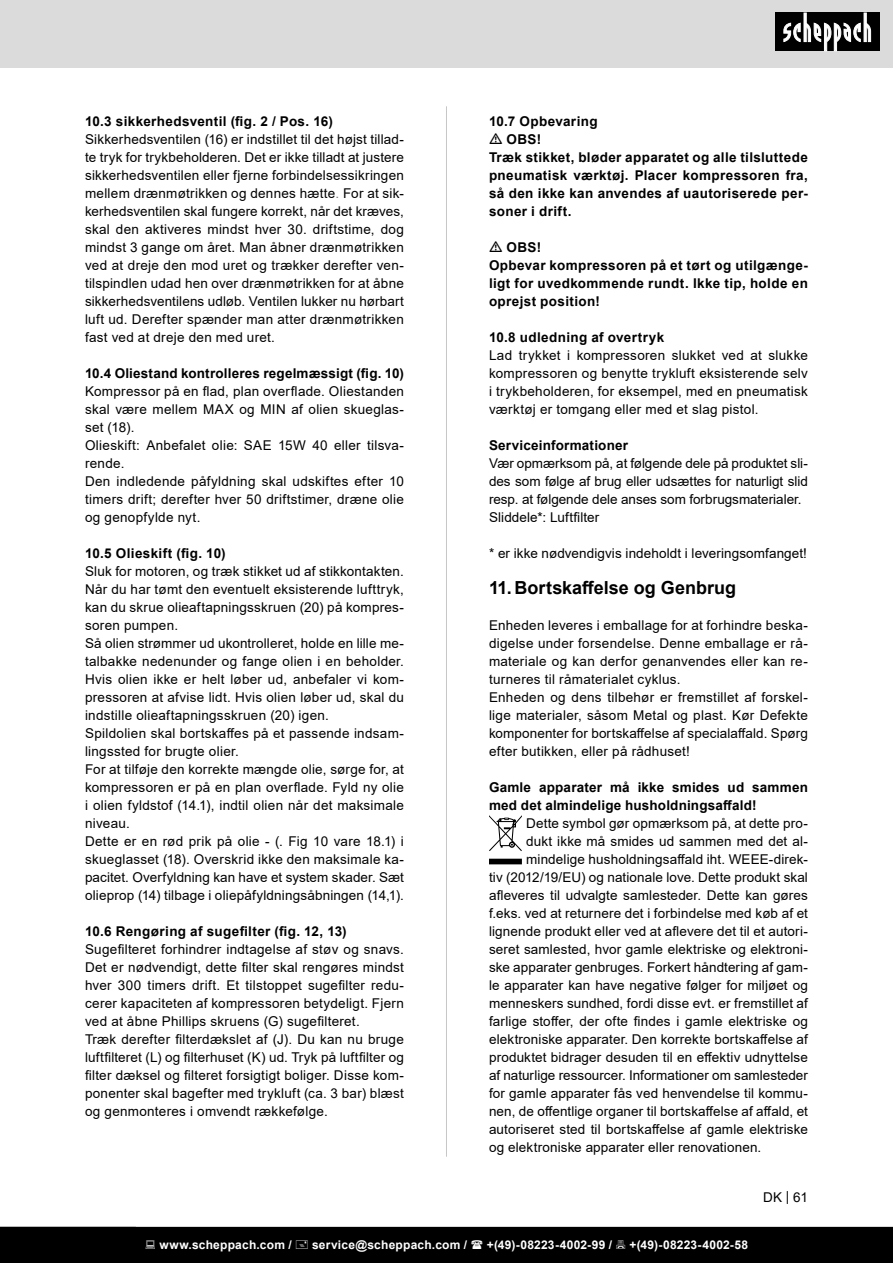
<style>
.page{position:relative;width:893px;height:1263px;background:#fff}
.page>*{position:absolute;margin:0;border:0;box-sizing:border-box;transform-origin:0 0}
.t1{font:700 18px "Arial";color:#000}
.t2{font:13.5px/18px "Arial";letter-spacing:.01em;color:#000;text-align:justify}
.t3{font:700 13.5px/18px "Arial";letter-spacing:.025em;color:#000;text-align:justify}
.t4{font:700 12px "Arial";letter-spacing:.02em;color:#fff}
.s1{color:#777}
.s2{font-weight:700}
</style>
<div class="page">
<div style="left:0;top:0;width:893px;height:67px;background:#dbdbdb"></div>
<div style="left:775px;top:13px;width:105px;height:38px;background:#000"></div>
<svg style="left:783px;top:13px;width:88px;height:38px"></svg>
<hr style="left:446px;top:106px;width:1px;height:1051px;background:#c7c7c7">
<svg style="left:489px;top:815px;width:33px;height:49px"></svg>
<div style="left:0;top:1227px;width:893px;height:36px;background:#000"></div>
<p class="t3" style="left:85px;top:112px;width:249px">10.3 sikkerhedsventil (fig. 2 / Pos. 16)</p>
<p class="t2" style="left:85px;top:130px;width:320px">Sikkerhedsventilen (16) er indstillet til det højst tillad&shy;te tryk for trykbeholderen. Det er ikke tilladt at justere sikkerhedsventilen eller fjerne forbindelsessikringen mellem drænmøtrikken og dennes hætte<span class="s1">.</span> For at sik&shy;kerhedsventilen skal fungere korrekt, når det kræves, skal den aktiveres mindst hver 30. driftstime, dog mindst 3 gange om året. Man åbner drænmøtrikken ved at dreje den mod uret og trækker derefter ven&shy;tilspindlen udad hen over drænmøtrikken for at åbne sikkerhedsventilens udløb. Ventilen lukker nu hørbart luft ud. Derefter spænder man atter drænmøtrikken fast ved at dreje den med uret.</p>
<p class="t2" style="left:85px;top:364px;width:320px"><span class="s2">10.4 Oliestand kontrolleres regelmæssigt (fig. 10)<br></span>Kompressor på en flad, plan overflade. Oliestanden skal være mellem MAX og MIN af olien skueglas&shy;set (18).</p>
<p class="t2" style="left:85px;top:436px;width:320px">Olieskift: Anbefalet olie: SAE 15W 40 eller tilsva&shy;rende.</p>
<p class="t2" style="left:85px;top:472px;width:320px">Den indledende påfyldning skal udskiftes efter 10 timers drift; derefter hver 50 driftstimer, dræne olie og genopfylde nyt.</p>
<p class="t3" style="left:85px;top:544px;width:142px">10.5 Olieskift (fig. 10)</p>
<p class="t2" style="left:85px;top:562px;width:320px">Sluk for motoren, og træk stikket ud af stikkontakten.<br>Når du har tømt den eventuelt eksisterende lufttryk, kan du skrue olieaftapningsskruen (20) på kompres&shy;soren pumpen.</p>
<p class="t2" style="left:85px;top:634px;width:320px">Så olien strømmer ud ukontrolleret, holde en lille me&shy;talbakke nedenunder og fange olien i en beholder.<br>Hvis olien ikke er helt løber ud, anbefaler vi kom&shy;pressoren at afvise lidt. Hvis olien løber ud, skal du indstille olieaftapningsskruen (20) igen.</p>
<p class="t2" style="left:85px;top:724px;width:320px">Spildolien skal bortskaffes på et passende indsam&shy;lingssted for brugte olier.</p>
<p class="t2" style="left:85px;top:760px;width:320px">For at tilføje den korrekte mængde olie, sørge for, at kompressoren er på en plan overflade. Fyld ny olie i olien fyldstof (14.1), indtil olien når det maksimale niveau.</p>
<p class="t2" style="left:85px;top:832px;width:320px">Dette er en rød prik på olie - (. Fig 10 vare 18.1) i skueglasset (18). Overskrid ikke den maksimale ka&shy;pacitet. Overfyldning kan have et system skader. Sæt olieprop (14) tilbage i oliepåfyldningsåbningen (14,1).</p>
<p class="t3" style="left:85px;top:922px;width:263px">10.6 Rengøring af sugefilter (fig. 12, 13)</p>
<p class="t2" style="left:85px;top:940px;width:320px">Sugefilteret forhindrer indtagelse af støv og snavs.<br>Det er nødvendigt, dette filter skal rengøres mindst hver 300 timers drift. Et tilstoppet sugefilter redu&shy;cerer kapaciteten af kompressoren betydeligt. Fjern ved at åbne Phillips skruens (G) sugefilteret.</p>
<p class="t2" style="left:85px;top:1030px;width:320px">Træk derefter filterdækslet af (J). Du kan nu bruge luftfilteret (L) og filterhuset (K) ud. Tryk på luftfilter og filter dæksel og filteret forsigtigt boliger. Disse kom&shy;ponenter skal bagefter med trykluft (ca. 3 bar) blæst og genmonteres i omvendt rækkefølge.</p>
<p class="t3" style="left:489px;top:112px;width:110px">10.7 Opbevaring</p>
<p class="t3" style="left:507px;top:130px;width:36px">OBS!</p>
<p class="t3" style="left:489px;top:148px;width:320px">Træk stikket, bløder apparatet og alle tilsluttede pneumatisk værktøj. Placer kompressoren fra, så den ikke kan anvendes af uautoriserede per&shy;soner i drift.</p>
<p class="t3" style="left:507px;top:238px;width:36px">OBS!</p>
<p class="t3" style="left:489px;top:256px;width:320px">Opbevar kompressoren på et tørt og utilgænge&shy;ligt for uvedkommende rundt. Ikke tip, holde en oprejst position!</p>
<p class="t3" style="left:489px;top:328px;width:177px">10.8 udledning af overtryk</p>
<p class="t2" style="left:489px;top:346px;width:320px">Lad trykket i kompressoren slukket ved at slukke kompressoren og benytte trykluft eksisterende selv i trykbeholderen, for eksempel, med en pneumatisk værktøj er tomgang eller med et slag pistol.</p>
<p class="t3" style="left:489px;top:436px;width:141px">Serviceinformationer</p>
<p class="t2" style="left:489px;top:454px;width:320px">Vær opmærksom på, at følgende dele på produktet sli&shy;des som følge af brug eller udsættes for naturligt slid resp. at følgende dele anses som forbrugsmaterialer.</p>
<p class="t2" style="left:489px;top:508px;width:112px">Sliddele*: Luftfilter</p>
<p class="t2" style="left:489px;top:544px;width:319px">* er ikke nødvendigvis indeholdt i leveringsomfanget!</p>
<p class="t1" style="left:489px;top:575px;width:249px">11. Bortskaffelse og Genbrug</p>
<p class="t2" style="left:489px;top:616px;width:320px">Enheden leveres i emballage for at forhindre beska&shy;digelse under forsendelse. Denne emballage er rå&shy;materiale og kan derfor genanvendes eller kan re&shy;turneres til råmaterialet cyklus.</p>
<p class="t2" style="left:489px;top:688px;width:320px">Enheden og dens tilbehør er fremstillet af forskel&shy;lige materialer, såsom Metal og plast. Kør Defekte komponenter for bortskaffelse af specialaffald. Spørg efter butikken, eller på rådhuset!</p>
<p class="t3" style="left:489px;top:778px;width:320px">Gamle apparater må ikke smides ud sammen med det almindelige husholdningsaffald!</p>
<p class="t2" style="left:526px;top:814px;width:283px">Dette symbol gør opmærksom på, at dette pro-</p>
<p class="t2" style="left:526px;top:832px;width:283px">dukt ikke må smides ud sammen med det al-</p>
<p class="t2" style="left:526px;top:850px;width:283px">mindelige husholdningsaffald iht. WEEE-direk-</p>
<p class="t2" style="left:489px;top:868px;width:320px">tiv (2012/19/EU) og nationale love. Dette produkt skal</p>
<p class="t2" style="left:489px;top:886px;width:320px">afleveres til udvalgte samlesteder. Dette kan gøres</p>
<p class="t2" style="left:489px;top:904px;width:320px">f.eks. ved at returnere det i forbindelse med køb af et</p>
<p class="t2" style="left:489px;top:922px;width:320px">lignende produkt eller ved at aflevere det til et autori-</p>
<p class="t2" style="left:489px;top:940px;width:320px">seret samlested, hvor gamle elektriske og elektroni-</p>
<p class="t2" style="left:489px;top:958px;width:320px">ske apparater genbruges. Forkert håndtering af gam-</p>
<p class="t2" style="left:489px;top:976px;width:320px">le apparater kan have negative følger for miljøet og</p>
<p class="t2" style="left:489px;top:994px;width:320px">menneskers sundhed, fordi disse evt. er fremstillet af</p>
<p class="t2" style="left:489px;top:1012px;width:320px">farlige stoffer, der ofte findes i gamle elektriske og</p>
<p class="t2" style="left:489px;top:1030px;width:320px">elektroniske apparater. Den korrekte bortskaffelse af</p>
<p class="t2" style="left:489px;top:1048px;width:320px">produktet bidrager desuden til en effektiv udnyttelse</p>
<p class="t2" style="left:489px;top:1066px;width:320px">af naturlige ressourcer. Informationer om samlesteder</p>
<p class="t2" style="left:489px;top:1084px;width:320px">for gamle apparater fås ved henvendelse til kommu-</p>
<p class="t2" style="left:489px;top:1102px;width:320px">nen, de offentlige organer til bortskaffelse af affald, et</p>
<p class="t2" style="left:489px;top:1120px;width:320px">autoriseret sted til bortskaffelse af gamle elektriske</p>
<p class="t2" style="left:489px;top:1138px;width:274px">og elektroniske apparater eller renovationen.</p>
<p class="t2" style="left:763px;top:1188px;width:46px">DK | 61</p>
<p class="t4" style="left:159px;top:1236px;width:134px">www.scheppach.com /</p>
<p class="t4" style="left:312px;top:1236px;width:157px">service@scheppach.com /</p>
<p class="t4" style="left:487px;top:1236px;width:127px">+(49)-08223-4002-99 /</p>
<p class="t4" style="left:629px;top:1236px;width:120px">+(49)-08223-4002-58</p>
</div>
